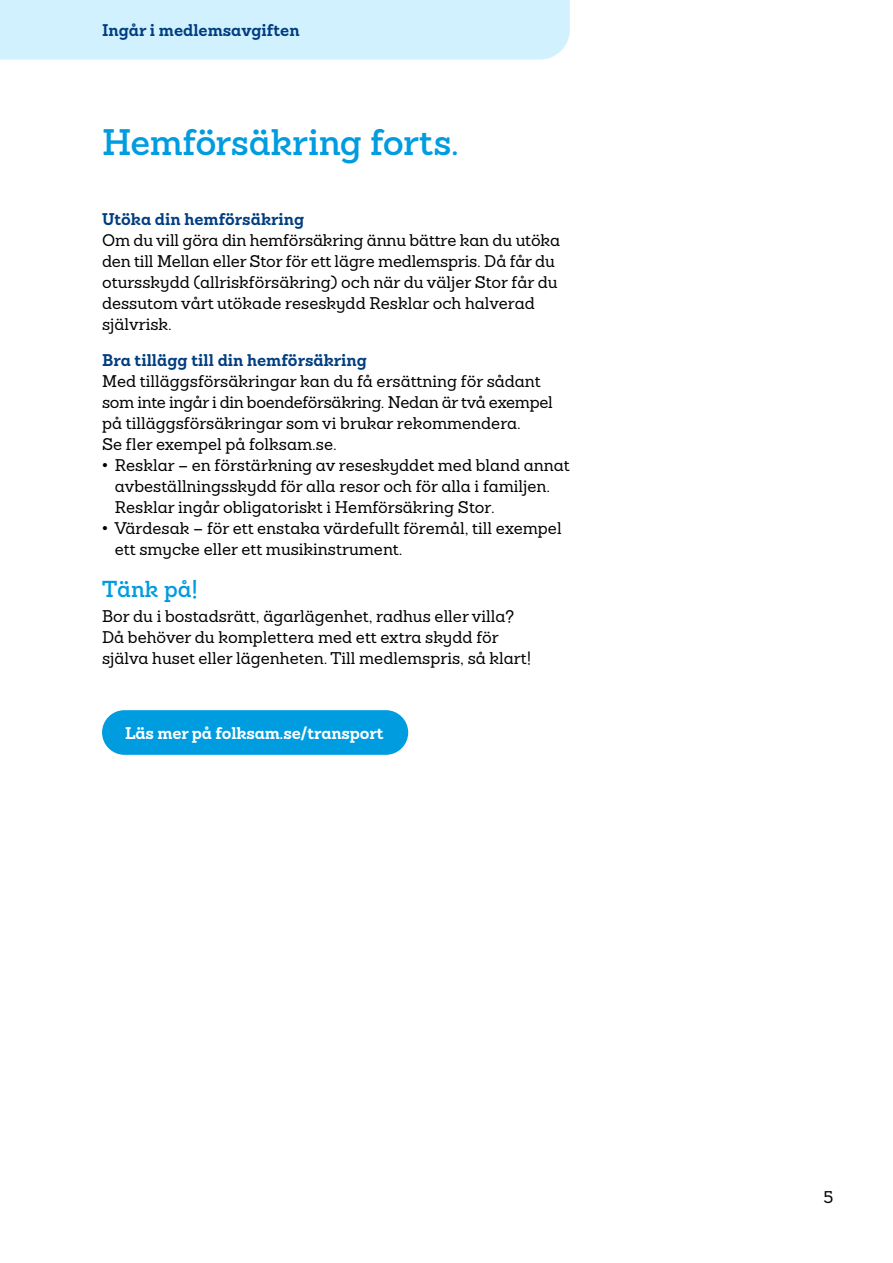
<style>
.page{position:relative;width:893px;height:1263px;background:#fff}
.page>*{position:absolute;margin:0;border:0;box-sizing:border-box;transform-origin:0 0}
.Rubrik_24_26{font:600 36px "Sanchez Folksam";letter-spacing:-.01em;color:#009ce0}
.Rubrik_15_18{font:600 22.5px "Sanchez Folksam";color:#009ce0}
.Brödtext_11_14{font:500 16.5px/21px "Sanchez Folksam";color:#000}
.Rubrik_11_14{font:700 16.5px "Sanchez Folksam";color:#003e80}
.t1{font:700 16.5px "Sanchez Folksam";letter-spacing:-.01em;color:#fff}
.Huvud_-_låsupp_färg_1{font:700 16.5px "Sanchez Folksam";color:#003e80}
.s1{font-family:"Arial";font-weight:400}
</style>
<div class="page">
<div style="left:0;top:0;width:570px;height:60px;background:#d2f1fe"></div>
<div style="left:102px;top:710px;width:306px;height:45px;background:#009ce0;border-radius:22px"></div>
<p class="Huvud_-_låsupp_färg_1" style="left:102px;top:19px;width:199px">Ingår i medlemsavgiften</p>
<p class="Rubrik_24_26" style="left:102px;top:118px;width:359px">Hemförsäkring forts.</p>
<p class="Rubrik_11_14" style="left:102px;top:208px;width:204px">Utöka din hemförsäkring</p>
<p class="Brödtext_11_14" style="left:102px;top:229px;width:460px">Om du vill göra din hemförsäkring ännu bättre kan du utöka den till Mellan eller Stor för ett lägre medlemspris. Då får du otursskydd (allriskförsäkring) och när du väljer Stor får du dessutom vårt utökade reseskydd Resklar och halverad självrisk.</p>
<p class="Rubrik_11_14" style="left:102px;top:349px;width:266px">Bra tillägg till din hemförsäkring</p>
<p class="Brödtext_11_14" style="left:102px;top:370px;width:452px">Med tilläggsförsäkringar kan du få ersättning för sådant som inte ingår i din boendeförsäkring. Nedan är två exempel på tilläggsförsäkringar som vi brukar rekommendera.<br>Se fler exempel på folksam.se.</p>
<p class="Brödtext_11_14" style="left:115px;top:454px;width:457px;text-indent:-13px"><span class="s1">•</span> Resklar – en förstärkning av reseskyddet med bland annat avbeställningsskydd för alla resor och för alla i familjen.<br>Resklar ingår obligatoriskt i Hemförsäkring Stor.</p>
<p class="Brödtext_11_14" style="left:115px;top:517px;width:448px;text-indent:-13px"><span class="s1">•</span> Värdesak – för ett enstaka värdefullt föremål, till exempel ett smycke eller ett musikinstrument.</p>
<p class="Rubrik_15_18" style="left:102px;top:574px;width:98px">Tänk på!</p>
<p class="Brödtext_11_14" style="left:102px;top:605px;width:414px">Bor du i bostadsrätt, ägarlägenhet, radhus eller villa?</p>
<p class="Brödtext_11_14" style="left:102px;top:626px;width:398px">Då behöver du komplettera med ett extra skydd för</p>
<p class="Brödtext_11_14" style="left:102px;top:647px;width:431px">själva huset eller lägenheten. Till medlemspris, så klart!</p>
<p class="t1" style="left:125px;top:721px;width:260px">Läs mer på folksam.se/transport</p>
<p class="Brödtext_11_14" style="left:823px;top:1187px;width:11px">5</p>
</div>
